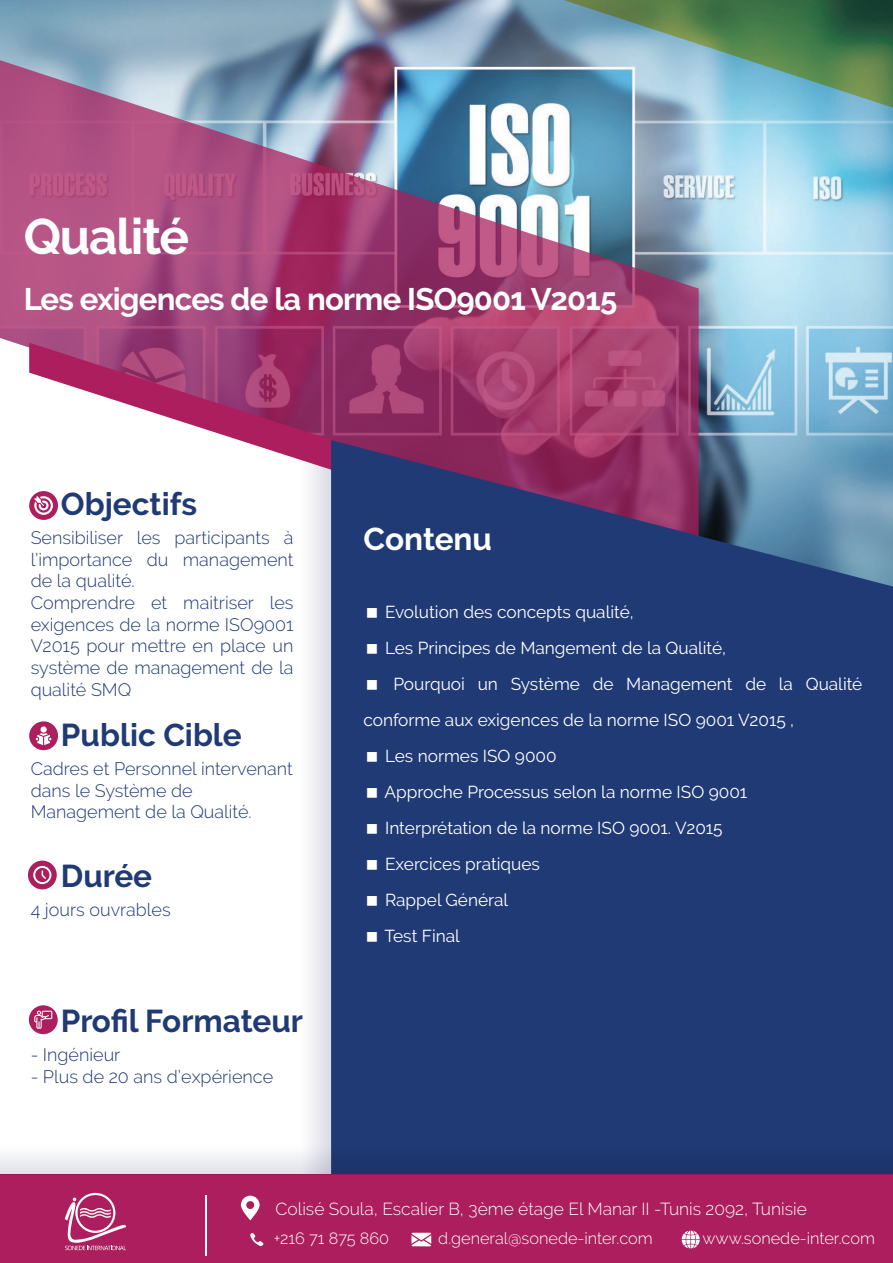
<style>
.page{position:relative;width:893px;height:1263px;background:#fff}
.page>*{position:absolute;margin:0;border:0;box-sizing:border-box;transform-origin:0 0}
.t1{font:700 49.8px "Raleway";letter-spacing:-.025em;color:#fff}
.t2{font:700 31.5px "Raleway";color:#203a75}
.t3{font:700 31.5px "Raleway";color:#fff}
.t4{font:700 31.05px "Raleway";letter-spacing:-.025em;color:#fff}
.t5{font:300 18px/21.6px "Raleway";color:#203a75}
.t6{font:300 17.4px "Raleway";color:#fff}
.t7{font:17.25px "Raleway";color:#fff}
.t8{font:300 16.35px "Raleway";color:#fff}
</style>
<div class="page">
<svg style="left:311px;top:595px;width:20px;height:547px"></svg>
<img style="left:0;top:0;width:893px;height:595px">
<img style="left:0;top:55px;width:699px;height:511px">
<svg style="left:537px;top:0;width:356px;height:112px;background:#68978f"></svg>
<svg style="left:29px;top:343px;width:466px;height:179px"></svg>
<svg style="left:331px;top:440px;width:562px;height:702px;background:#283e77"></svg>
<div style="left:0;top:1174px;width:893px;height:89px;background:#ac1e5d"></div>
<svg style="left:250px;top:1233px;width:14px;height:13px"></svg>
<svg style="left:411px;top:1233px;width:20px;height:13px"></svg>
<svg style="left:682px;top:1230px;width:18px;height:18px"></svg>
<svg style="left:241px;top:1196px;width:19px;height:24px"></svg>
<hr style="left:205px;top:1196px;width:1px;height:60px;background:#fff">
<svg style="left:0;top:1142px;width:893px;height:32px"></svg>
<div style="left:29px;top:491px;width:29px;height:29px;background:#ac1e5d;border-radius:50%"></div>
<svg style="left:34px;top:496px;width:19px;height:19px"></svg>
<div style="left:29px;top:721px;width:29px;height:29px;background:#ac1e5d;border-radius:50%"></div>
<div style="left:41px;top:726px;width:6px;height:7px;background:#fff;border-radius:50%"></div>
<svg style="left:36px;top:733px;width:15px;height:12px"></svg>
<div style="left:28px;top:860px;width:29px;height:29px;background:#ac1e5d;border-radius:50%"></div>
<svg style="left:33px;top:866px;width:18px;height:18px"></svg>
<svg style="left:29px;top:1005px;width:29px;height:29px"></svg>
<svg style="left:34px;top:1011px;width:18px;height:18px"></svg>
<svg style="left:65px;top:1193px;width:61px;height:57px"></svg>
<svg style="left:367px;top:608px;width:10px;height:10px"></svg>
<svg style="left:367px;top:644px;width:10px;height:10px"></svg>
<svg style="left:367px;top:680px;width:10px;height:10px"></svg>
<svg style="left:367px;top:752px;width:10px;height:10px"></svg>
<svg style="left:367px;top:788px;width:10px;height:10px"></svg>
<svg style="left:367px;top:824px;width:10px;height:10px"></svg>
<svg style="left:367px;top:860px;width:10px;height:10px"></svg>
<svg style="left:367px;top:896px;width:10px;height:10px"></svg>
<svg style="left:367px;top:932px;width:10px;height:10px"></svg>
<h1 class="t1" style="left:24px;top:208px;width:167px">Qualité</h1>
<h3 class="t4" style="left:24px;top:281px;width:595px">Les exigences de la norme ISO9001 V2015</h3>
<h2 class="t2" style="left:61px;top:486px;width:138px">Objectifs</h2>
<p class="t5" style="left:31px;top:527px;width:264px">Sensibiliser les participants à l’importance du management de la qualité.<br>Comprendre et maitriser les exigences de la norme ISO9001<br>V2015 pour mettre en place un système de management de la qualité SMQ</p>
<h2 class="t2" style="left:61px;top:717px;width:182px">Public Cible</h2>
<p class="t5" style="left:31px;top:758px;width:264px">Cadres et Personnel intervenant dans le Système de<br>Management de la Qualité.</p>
<h2 class="t2" style="left:61px;top:858px;width:93px">Durée</h2>
<p class="t5" style="left:31px;top:898px;width:142px">4 jours ouvrables</p>
<h2 class="t2" style="left:61px;top:1003px;width:244px">Profil Formateur</h2>
<p class="t5" style="left:31px;top:1044px;width:91px">- Ingénieur</p>
<p class="t5" style="left:31px;top:1066px;width:244px">- Plus de 20 ans d’expérience</p>
<h2 class="t3" style="left:363px;top:521px;width:130px">Contenu</h2>
<p class="t7" style="left:385px;top:602px;width:250px">Evolution des concepts qualité,</p>
<p class="t7" style="left:385px;top:638px;width:343px">Les Principes de Mangement de la Qualité,</p>
<p class="t7" style="left:393px;top:674px;width:471px">Pourquoi un Système de Management de la Qualité</p>
<p class="t7" style="left:363px;top:710px;width:432px">conforme aux exigences de la norme ISO 9001 V2015 ,</p>
<p class="t7" style="left:385px;top:746px;width:173px">Les normes ISO 9000</p>
<p class="t7" style="left:385px;top:782px;width:364px">Approche Processus selon la norme ISO 9001</p>
<p class="t7" style="left:385px;top:818px;width:339px">Interprétation de la norme ISO 9001. V2015</p>
<p class="t7" style="left:385px;top:854px;width:156px">Exercices pratiques</p>
<p class="t7" style="left:385px;top:890px;width:125px">Rappel Général</p>
<p class="t7" style="left:385px;top:926px;width:77px">Test Final</p>
<p class="t6" style="left:276px;top:1198px;width:533px">Colisé Soula, Escalier B, 3ème étage El Manar II -Tunis 2092, Tunisie</p>
<p class="t8" style="left:274px;top:1228px;width:117px">+216 71 875 860</p>
<p class="t8" style="left:438px;top:1228px;width:216px">d.general@sonede-inter.com</p>
<p class="t8" style="left:702px;top:1228px;width:174px">www.sonede-inter.com</p>
</div>
